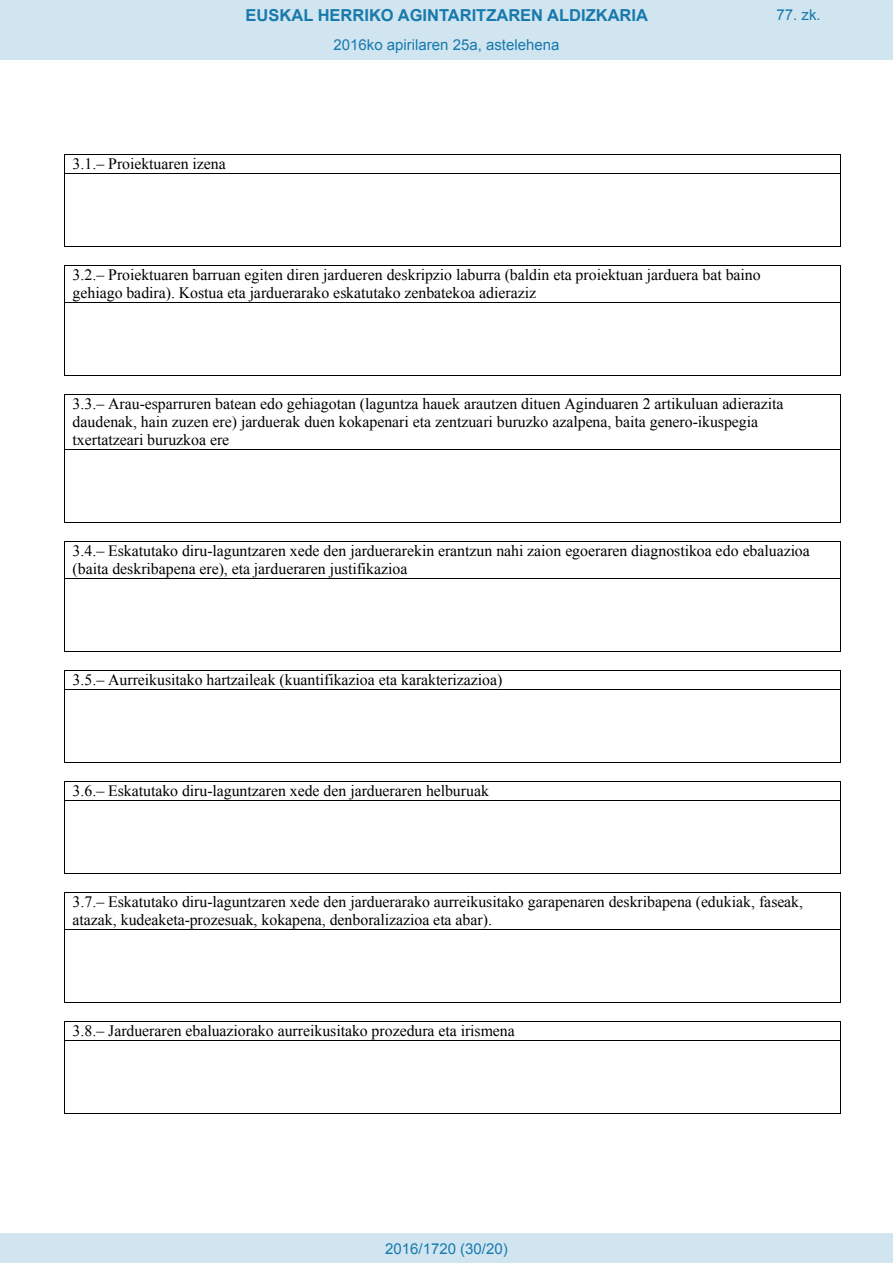
<style>
.page{position:relative;width:893px;height:1263px;background:#fff}
.page>*{position:absolute;margin:0;border:0;box-sizing:border-box;transform-origin:0 0}
.t1{font:700 16.5px "Arial";color:#1879ad}
.t2{font:15.9px/18.1px "Times New Roman";color:#000}
.Paginacion_Centro{font:15px "Arial";color:#1879ad}
</style>
<div class="page">
<hr style="left:65px;top:154px;width:775px;height:1px;background:#000">
<svg style="left:64px;top:154px;width:1px;height:20px"></svg>
<hr style="left:65px;top:173px;width:775px;height:1px;background:#000">
<svg style="left:840px;top:154px;width:1px;height:20px"></svg>
<hr style="left:64px;top:174px;width:1px;height:72px;background:#000">
<hr style="left:65px;top:246px;width:775px;height:1px;background:#000">
<hr style="left:840px;top:174px;width:1px;height:72px;background:#000">
<hr style="left:65px;top:265px;width:775px;height:1px;background:#000">
<hr style="left:64px;top:266px;width:1px;height:36px;background:#000">
<hr style="left:840px;top:266px;width:1px;height:36px;background:#000">
<hr style="left:65px;top:302px;width:775px;height:1px;background:#000">
<hr style="left:64px;top:303px;width:1px;height:72px;background:#000">
<hr style="left:65px;top:375px;width:775px;height:1px;background:#000">
<hr style="left:840px;top:303px;width:1px;height:72px;background:#000">
<hr style="left:65px;top:394px;width:775px;height:1px;background:#000">
<hr style="left:64px;top:395px;width:1px;height:54px;background:#000">
<hr style="left:840px;top:395px;width:1px;height:54px;background:#000">
<hr style="left:65px;top:449px;width:775px;height:1px;background:#000">
<hr style="left:64px;top:450px;width:1px;height:72px;background:#000">
<hr style="left:65px;top:522px;width:775px;height:1px;background:#000">
<hr style="left:840px;top:450px;width:1px;height:72px;background:#000">
<hr style="left:65px;top:541px;width:775px;height:1px;background:#000">
<hr style="left:64px;top:542px;width:1px;height:36px;background:#000">
<hr style="left:840px;top:542px;width:1px;height:36px;background:#000">
<hr style="left:65px;top:578px;width:775px;height:1px;background:#000">
<hr style="left:64px;top:579px;width:1px;height:72px;background:#000">
<hr style="left:65px;top:651px;width:775px;height:1px;background:#000">
<hr style="left:840px;top:579px;width:1px;height:72px;background:#000">
<hr style="left:65px;top:670px;width:775px;height:1px;background:#000">
<svg style="left:64px;top:670px;width:1px;height:20px"></svg>
<hr style="left:65px;top:689px;width:775px;height:1px;background:#000">
<svg style="left:840px;top:670px;width:1px;height:20px"></svg>
<hr style="left:64px;top:690px;width:1px;height:72px;background:#000">
<hr style="left:65px;top:762px;width:775px;height:1px;background:#000">
<hr style="left:840px;top:690px;width:1px;height:72px;background:#000">
<hr style="left:65px;top:781px;width:775px;height:1px;background:#000">
<svg style="left:64px;top:781px;width:1px;height:20px"></svg>
<hr style="left:65px;top:800px;width:775px;height:1px;background:#000">
<svg style="left:840px;top:781px;width:1px;height:20px"></svg>
<hr style="left:64px;top:801px;width:1px;height:72px;background:#000">
<hr style="left:65px;top:873px;width:775px;height:1px;background:#000">
<hr style="left:840px;top:801px;width:1px;height:72px;background:#000">
<hr style="left:65px;top:892px;width:775px;height:1px;background:#000">
<hr style="left:64px;top:893px;width:1px;height:36px;background:#000">
<hr style="left:840px;top:893px;width:1px;height:36px;background:#000">
<hr style="left:65px;top:929px;width:775px;height:1px;background:#000">
<hr style="left:64px;top:930px;width:1px;height:72px;background:#000">
<hr style="left:65px;top:1002px;width:775px;height:1px;background:#000">
<hr style="left:840px;top:930px;width:1px;height:72px;background:#000">
<hr style="left:65px;top:1021px;width:775px;height:1px;background:#000">
<svg style="left:64px;top:1021px;width:1px;height:20px"></svg>
<hr style="left:65px;top:1040px;width:775px;height:1px;background:#000">
<svg style="left:840px;top:1021px;width:1px;height:20px"></svg>
<hr style="left:64px;top:1041px;width:1px;height:72px;background:#000">
<hr style="left:65px;top:1113px;width:775px;height:1px;background:#000">
<hr style="left:840px;top:1041px;width:1px;height:72px;background:#000">
<div style="left:0;top:0;width:893px;height:60px;background:#d0e5f0"></div>
<div style="left:0;top:1233px;width:893px;height:30px;background:#d0e5f0"></div>
<p class="t1" style="left:246px;top:4px;width:404px">EUSKAL HERRIKO AGINTARITZAREN ALDIZKARIA</p>
<p class="Paginacion_Centro" style="left:776px;top:5px;width:46px">77. zk.</p>
<p class="Paginacion_Centro" style="left:333px;top:35px;width:227px">2016ko apirilaren 25a, astelehena</p>
<p class="t2" style="left:73px;top:155px;width:155px">3.1.– Proiektuaren izena</p>
<p class="t2" style="left:73px;top:265px;width:689px">3.2.– Proiektuaren barruan egiten diren jardueren deskripzio laburra (baldin eta proiektuan jarduera bat baino gehiago badira). Kostua eta jarduerarako eskatutako zenbatekoa adieraziz</p>
<p class="t2" style="left:73px;top:394px;width:712px">3.3.– Arau-esparruren batean edo gehiagotan (laguntza hauek arautzen dituen Aginduaren 2 artikuluan adierazita daudenak, hain zuzen ere) jarduerak duen kokapenari eta zentzuari buruzko azalpena, baita genero-ikuspegia txertatzeari buruzkoa ere</p>
<p class="t2" style="left:73px;top:541px;width:739px">3.4.– Eskatutako diru-laguntzaren xede den jarduerarekin erantzun nahi zaion egoeraren diagnostikoa edo ebaluazioa (baita deskribapena ere), eta jardueraren justifikazioa</p>
<p class="t2" style="left:73px;top:671px;width:431px">3.5.– Aurreikusitako hartzaileak (kuantifikazioa eta karakterizazioa)</p>
<p class="t2" style="left:73px;top:781px;width:418px">3.6.– Eskatutako diru-laguntzaren xede den jardueraren helburuak</p>
<p class="t2" style="left:73px;top:892px;width:732px">3.7.– Eskatutako diru-laguntzaren xede den jarduerarako aurreikusitako garapenaren deskribapena (edukiak, faseak, atazak, kudeaketa-prozesuak, kokapena, denboralizazioa eta abar).</p>
<p class="t2" style="left:73px;top:1021px;width:444px">3.8.– Jardueraren ebaluaziorako aurreikusitako prozedura eta irismena</p>
<p class="Paginacion_Centro" style="left:385px;top:1238px;width:124px">2016/1720 (30/20)</p>
</div>
